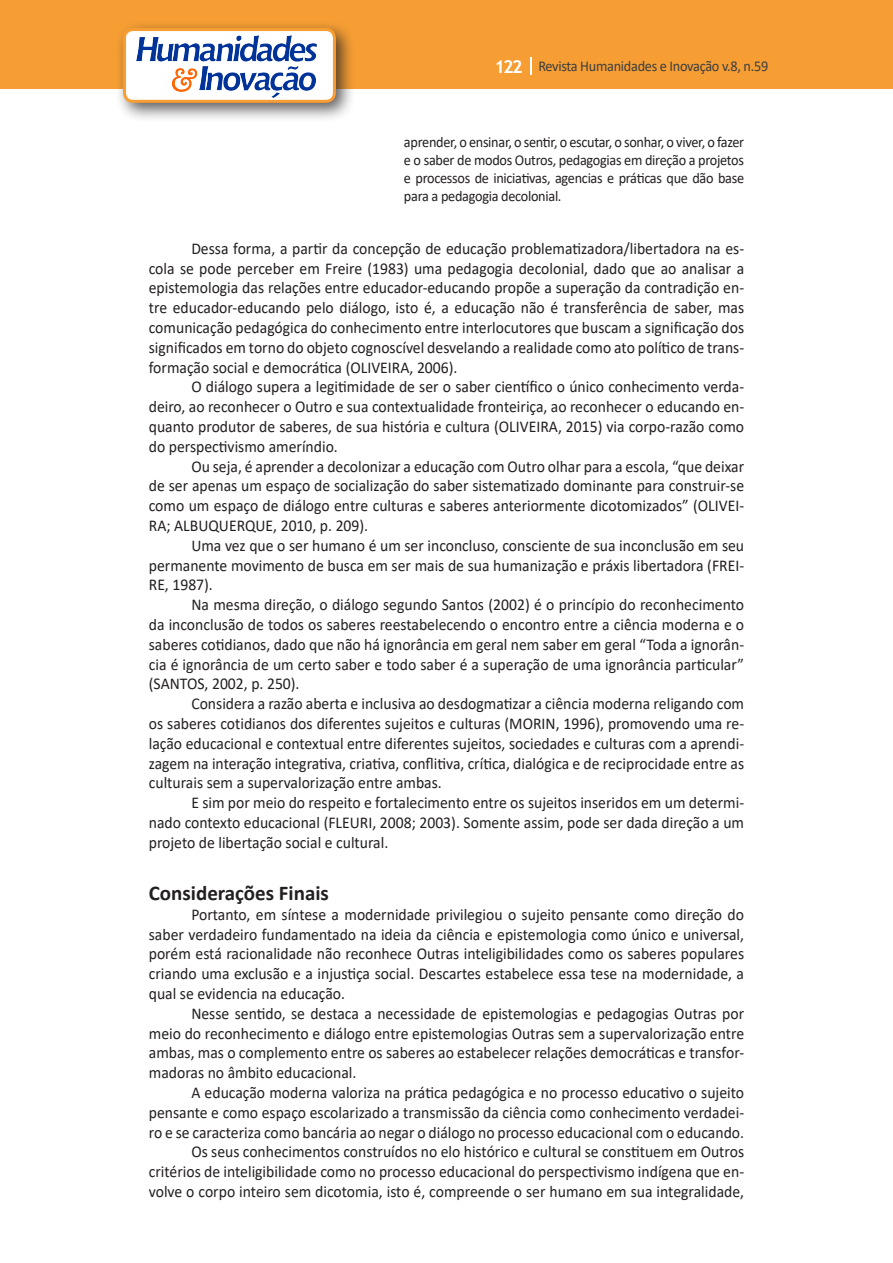
<style>
.page{position:relative;width:893px;height:1263px;background:#fff}
.page>*{position:absolute;margin:0;border:0;box-sizing:border-box;transform-origin:0 0}
.Titulo_2{font:700 21px "Calibri";color:#231f20}
.Texto{font:16.5px/19.8px "Calibri";color:#231f20;text-align:justify;scale:.95 1}
.citacao{font:15px/18px "Calibri";letter-spacing:-.02em;color:#231f20;text-align:justify;scale:.95 1}
.t1{font:15px "Calibri";letter-spacing:-.02em;color:#3e3e3f;scale:.95 1}
.s1{font-family:"Trebuchet MS";font-weight:700;font-size:18px;color:#fff}
</style>
<div class="page">
<div style="left:0;top:0;width:893px;height:88px;background:#f69e34"></div>
<svg style="left:530px;top:57px;width:2px;height:18px"></svg>
<div style="left:115px;top:20px;width:241px;height:103px;background:#231f20;opacity:.75"></div>
<div style="left:125px;top:30px;width:209px;height:71px;background:#fff;border-radius:9px"></div>
<div style="left:123px;top:28px;width:213px;height:75px;border:3px solid #f69e34;border-radius:9px"></div>
<img style="left:136px;top:36px;width:181px;height:61px">
<p class="t1" style="left:495px;top:56px;width:290px"><span class="s1">122</span> Revista Humanidades e Inovação v.8, n.59</p>
<p class="citacao" style="left:404px;top:133px;width:360px">aprender, o ensinar, o sentir, o escutar, o sonhar, o viver, o fazer e o saber de modos Outros, pedagogias em direção a projetos e processos de iniciativas, agencias e práticas que dão base para a pedagogia decolonial.</p>
<p class="Texto" style="left:149px;top:238px;width:628px;text-indent:43px">Dessa forma, a partir da concepção de educação problematizadora/libertadora na es&shy;cola se pode perceber em Freire (1983) uma pedagogia decolonial, dado que ao analisar a epistemologia das relações entre educador-educando propõe a superação da contradição en&shy;tre educador-educando pelo diálogo, isto é, a educação não é transferência de saber, mas comunicação pedagógica do conhecimento entre interlocutores que buscam a significação dos significados em torno do objeto cognoscível desvelando a realidade como ato político de trans&shy;formação social e democrática (OLIVEIRA, 2006).</p>
<p class="Texto" style="left:149px;top:376px;width:628px;text-indent:43px">O diálogo supera a legitimidade de ser o saber científico o único conhecimento verda&shy;deiro, ao reconhecer o Outro e sua contextualidade fronteiriça, ao reconhecer o educando en&shy;quanto produtor de saberes, de sua história e cultura (OLIVEIRA, 2015) via corpo-razão como do perspectivismo ameríndio.</p>
<p class="Texto" style="left:149px;top:456px;width:628px;text-indent:43px">Ou seja, é aprender a decolonizar a educação com Outro olhar para a escola, “que deixar de ser apenas um espaço de socialização do saber sistematizado dominante para construir-se como um espaço de diálogo entre culturas e saberes anteriormente dicotomizados” (OLIVEI-RA; ALBUQUERQUE, 2010, p. 209).</p>
<p class="Texto" style="left:149px;top:535px;width:628px;text-indent:43px">Uma vez que o ser humano é um ser inconcluso, consciente de sua inconclusão em seu permanente movimento de busca em ser mais de sua humanização e práxis libertadora (FREI-RE, 1987).</p>
<p class="Texto" style="left:149px;top:594px;width:628px;text-indent:43px">Na mesma direção, o diálogo segundo Santos (2002) é o princípio do reconhecimento da inconclusão de todos os saberes reestabelecendo o encontro entre a ciência moderna e o saberes cotidianos, dado que não há ignorância em geral nem saber em geral “Toda a ignorân&shy;cia é ignorância de um certo saber e todo saber é a superação de uma ignorância particular” (SANTOS, 2002, p. 250).</p>
<p class="Texto" style="left:149px;top:693px;width:628px;text-indent:43px">Considera a razão aberta e inclusiva ao desdogmatizar a ciência moderna religando com os saberes cotidianos dos diferentes sujeitos e culturas (MORIN, 1996), promovendo uma re&shy;lação educacional e contextual entre diferentes sujeitos, sociedades e culturas com a aprendi&shy;zagem na interação integrativa, criativa, conflitiva, crítica, dialógica e de reciprocidade entre as culturais sem a supervalorização entre ambas.</p>
<p class="Texto" style="left:149px;top:792px;width:628px;text-indent:43px">E sim por meio do respeito e fortalecimento entre os sujeitos inseridos em um determi&shy;nado contexto educacional (FLEURI, 2008; 2003). Somente assim, pode ser dada direção a um projeto de libertação social e cultural.</p>
<p class="Titulo_2" style="left:149px;top:878px;width:182px">Considerações Finais</p>
<p class="Texto" style="left:149px;top:904px;width:628px;text-indent:43px">Portanto, em síntese a modernidade privilegiou o sujeito pensante como direção do saber verdadeiro fundamentado na ideia da ciência e epistemologia como único e universal, porém está racionalidade não reconhece Outras inteligibilidades como os saberes populares criando uma exclusão e a injustiça social. Descartes estabelece essa tese na modernidade, a qual se evidencia na educação.</p>
<p class="Texto" style="left:149px;top:1003px;width:628px;text-indent:43px">Nesse sentido, se destaca a necessidade de epistemologias e pedagogias Outras por meio do reconhecimento e diálogo entre epistemologias Outras sem a supervalorização entre ambas, mas o complemento entre os saberes ao estabelecer relações democráticas e transfor&shy;madoras no âmbito educacional.</p>
<p class="Texto" style="left:149px;top:1082px;width:628px;text-indent:43px">A educação moderna valoriza na prática pedagógica e no processo educativo o sujeito pensante e como espaço escolarizado a transmissão da ciência como conhecimento verdadei&shy;ro e se caracteriza como bancária ao negar o diálogo no processo educacional com o educando.</p>
<p class="Texto" style="left:149px;top:1141px;width:628px;text-indent:43px">Os seus conhecimentos construídos no elo histórico e cultural se constituem em Outros critérios de inteligibilidade como no processo educacional do perspectivismo indígena que en&shy;volve o corpo inteiro sem dicotomia, isto é, compreende o ser humano em sua integralidade,</p>
</div>
